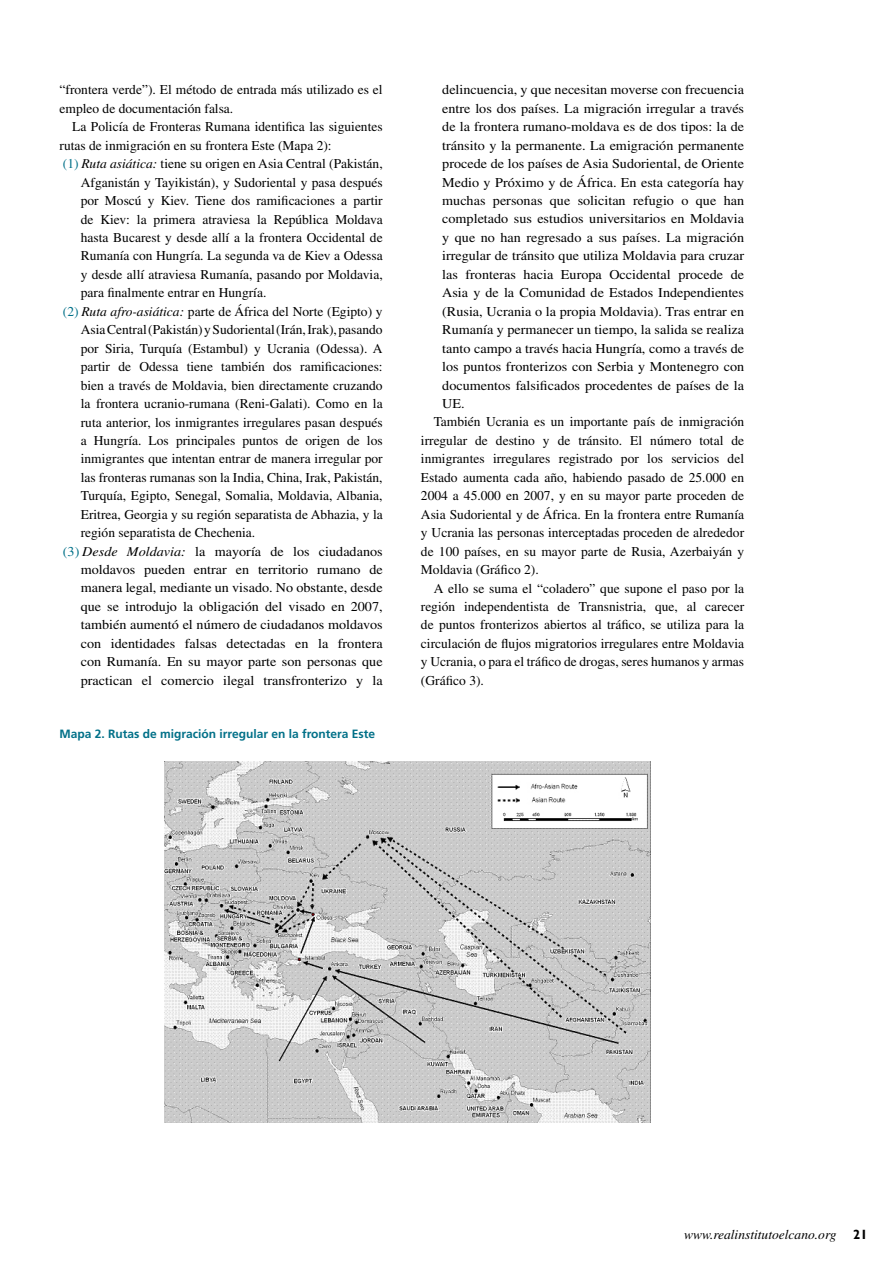
<style>
.page{position:relative;width:893px;height:1263px;background:#fff}
.page>*{position:absolute;margin:0;border:0;box-sizing:border-box;transform-origin:0 0}
.t1{font:13.5px/18.5px "Times LT Std";color:#000}
.t2{font:13.5px "Times LT Std";color:#000;scale:1.05 1}
.t3{font:italic 13.5px "Times LT Std";color:#000}
.t4{font:700 condensed 13.5px "Gill Sans Std";color:#000}
.t5{font:700 12px "Frutiger LT Std";color:#007088}
.s1{color:#007088}
.s2{font-style:italic}
</style>
<div class="page">
<img style="left:164px;top:761px;width:486px;height:362px">
<p class="t1" style="left:60px;top:81px;width:325px">“frontera verde”). El método de entrada más utilizado es el empleo de documentación falsa.</p>
<p class="t1" style="left:72px;top:117px;width:312px">La Policía de Fronteras Rumana identifica las siguientes</p>
<p class="t1" style="left:60px;top:136px;width:274px">rutas de inmigración en su frontera Este (Mapa 2):</p>
<p class="t1" style="left:63px;top:154px;width:321px"><span class="s1">(1)</span> <span class="s2">Ruta asiática:</span> tiene su origen en Asia Central (Pakistán,</p>
<p class="t1" style="left:81px;top:173px;width:303px">Afganistán y Tayikistán), y Sudoriental y pasa después</p>
<p class="t1" style="left:81px;top:191px;width:303px">por Moscú y Kiev. Tiene dos ramificaciones a partir</p>
<p class="t1" style="left:81px;top:210px;width:303px">de Kiev: la primera atraviesa la República Moldava</p>
<p class="t1" style="left:81px;top:228px;width:303px">hasta Bucarest y desde allí a la frontera Occidental de</p>
<p class="t1" style="left:81px;top:247px;width:303px">Rumanía con Hungría. La segunda va de Kiev a Odessa</p>
<p class="t1" style="left:81px;top:265px;width:303px">y desde allí atraviesa Rumanía, pasando por Moldavia,</p>
<p class="t1" style="left:81px;top:284px;width:187px">para finalmente entrar en Hungría.</p>
<p class="t1" style="left:63px;top:302px;width:321px"><span class="s1">(2)</span> <span class="s2">Ruta afro-asiática:</span> parte de África del Norte (Egipto) y</p>
<p class="t1" style="left:81px;top:320px;width:303px">Asia Central (Pakistán) y Sudoriental (Irán, Irak), pasando</p>
<p class="t1" style="left:81px;top:339px;width:303px">por Siria, Turquía (Estambul) y Ucrania (Odessa). A</p>
<p class="t1" style="left:81px;top:357px;width:303px">partir de Odessa tiene también dos ramificaciones:</p>
<p class="t1" style="left:81px;top:376px;width:303px">bien a través de Moldavia, bien directamente cruzando</p>
<p class="t1" style="left:81px;top:394px;width:303px">la frontera ucranio-rumana (Reni-Galati). Como en la</p>
<p class="t1" style="left:81px;top:413px;width:303px">ruta anterior, los inmigrantes irregulares pasan después</p>
<p class="t1" style="left:81px;top:431px;width:303px">a Hungría. Los principales puntos de origen de los</p>
<p class="t1" style="left:81px;top:450px;width:303px">inmigrantes que intentan entrar de manera irregular por</p>
<p class="t1" style="left:81px;top:468px;width:303px">las fronteras rumanas son la India, China, Irak, Pakistán,</p>
<p class="t1" style="left:81px;top:487px;width:303px">Turquía, Egipto, Senegal, Somalia, Moldavia, Albania,</p>
<p class="t1" style="left:81px;top:505px;width:303px">Eritrea, Georgia y su región separatista de Abhazia, y la</p>
<p class="t1" style="left:81px;top:523px;width:176px">región separatista de Chechenia.</p>
<p class="t2" style="left:63px;top:543px;width:306px"><span class="s1">(3)</span> <span class="s2">Desde Moldavia:</span> la mayoría de los ciudadanos</p>
<p class="t2" style="left:81px;top:562px;width:289px">moldavos pueden entrar en territorio rumano de</p>
<p class="t2" style="left:81px;top:580px;width:289px">manera legal, mediante un visado. No obstante, desde</p>
<p class="t2" style="left:81px;top:599px;width:289px">que se introdujo la obligación del visado en 2007,</p>
<p class="t2" style="left:81px;top:617px;width:289px">también aumentó el número de ciudadanos moldavos</p>
<p class="t2" style="left:81px;top:636px;width:289px">con identidades falsas detectadas en la frontera</p>
<p class="t2" style="left:81px;top:654px;width:289px">con Rumanía. En su mayor parte son personas que</p>
<p class="t2" style="left:81px;top:673px;width:289px">practican el comercio ilegal transfronterizo y la</p>
<p class="t5" style="left:60px;top:727px;width:317px">Mapa 2. Rutas de migración irregular en la frontera Este</p>
<p class="t2" style="left:442px;top:82px;width:289px">delincuencia, y que necesitan moverse con frecuencia</p>
<p class="t2" style="left:442px;top:101px;width:289px">entre los dos países. La migración irregular a través</p>
<p class="t2" style="left:442px;top:119px;width:289px">de la frontera rumano-moldava es de dos tipos: la de</p>
<p class="t2" style="left:442px;top:138px;width:289px">tránsito y la permanente. La emigración permanente</p>
<p class="t2" style="left:442px;top:156px;width:289px">procede de los países de Asia Sudoriental, de Oriente</p>
<p class="t2" style="left:442px;top:174px;width:289px">Medio y Próximo y de África. En esta categoría hay</p>
<p class="t2" style="left:442px;top:193px;width:289px">muchas personas que solicitan refugio o que han</p>
<p class="t2" style="left:442px;top:211px;width:289px">completado sus estudios universitarios en Moldavia</p>
<p class="t2" style="left:442px;top:230px;width:289px">y que no han regresado a sus países. La migración</p>
<p class="t2" style="left:442px;top:248px;width:289px">irregular de tránsito que utiliza Moldavia para cruzar</p>
<p class="t2" style="left:442px;top:267px;width:289px">las fronteras hacia Europa Occidental procede de</p>
<p class="t2" style="left:442px;top:285px;width:289px">Asia y de la Comunidad de Estados Independientes</p>
<p class="t2" style="left:442px;top:304px;width:289px">(Rusia, Ucrania o la propia Moldavia). Tras entrar en</p>
<p class="t2" style="left:442px;top:322px;width:289px">Rumanía y permanecer un tiempo, la salida se realiza</p>
<p class="t2" style="left:442px;top:341px;width:289px">tanto campo a través hacia Hungría, como a través de</p>
<p class="t2" style="left:442px;top:359px;width:289px">los puntos fronterizos con Serbia y Montenegro con</p>
<p class="t2" style="left:442px;top:377px;width:289px">documentos falsificados procedentes de países de la</p>
<p class="t2" style="left:442px;top:396px;width:23px">UE.</p>
<p class="t1" style="left:434px;top:413px;width:312px">También Ucrania es un importante país de inmigración</p>
<p class="t1" style="left:421px;top:431px;width:325px">irregular de destino y de tránsito. El número total de</p>
<p class="t1" style="left:421px;top:449px;width:325px">inmigrantes irregulares registrado por los servicios del</p>
<p class="t1" style="left:421px;top:468px;width:325px">Estado aumenta cada año, habiendo pasado de 25.000 en</p>
<p class="t1" style="left:421px;top:486px;width:325px">2004 a 45.000 en 2007, y en su mayor parte proceden de</p>
<p class="t1" style="left:421px;top:505px;width:325px">Asia Sudoriental y de África. En la frontera entre Rumanía</p>
<p class="t1" style="left:421px;top:523px;width:325px">y Ucrania las personas interceptadas proceden de alrededor</p>
<p class="t1" style="left:421px;top:542px;width:325px">de 100 países, en su mayor parte de Rusia, Azerbaiyán y</p>
<p class="t1" style="left:421px;top:560px;width:119px">Moldavia (Gráfico 2).</p>
<p class="t1" style="left:434px;top:579px;width:312px">A ello se suma el “coladero” que supone el paso por la</p>
<p class="t1" style="left:421px;top:597px;width:325px">región independentista de Transnistria, que, al carecer</p>
<p class="t1" style="left:421px;top:616px;width:325px">de puntos fronterizos abiertos al tráfico, se utiliza para la</p>
<p class="t1" style="left:421px;top:634px;width:325px">circulación de flujos migratorios irregulares entre Moldavia</p>
<p class="t1" style="left:421px;top:652px;width:325px">y Ucrania, o para el tráfico de drogas, seres humanos y armas</p>
<p class="t1" style="left:421px;top:671px;width:64px">(Gráfico 3).</p>
<p class="t3" style="left:684px;top:1227px;width:154px">www.realinstitutoelcano.org</p>
<p class="t4" style="left:853px;top:1226px;width:16px">21</p>
</div>
